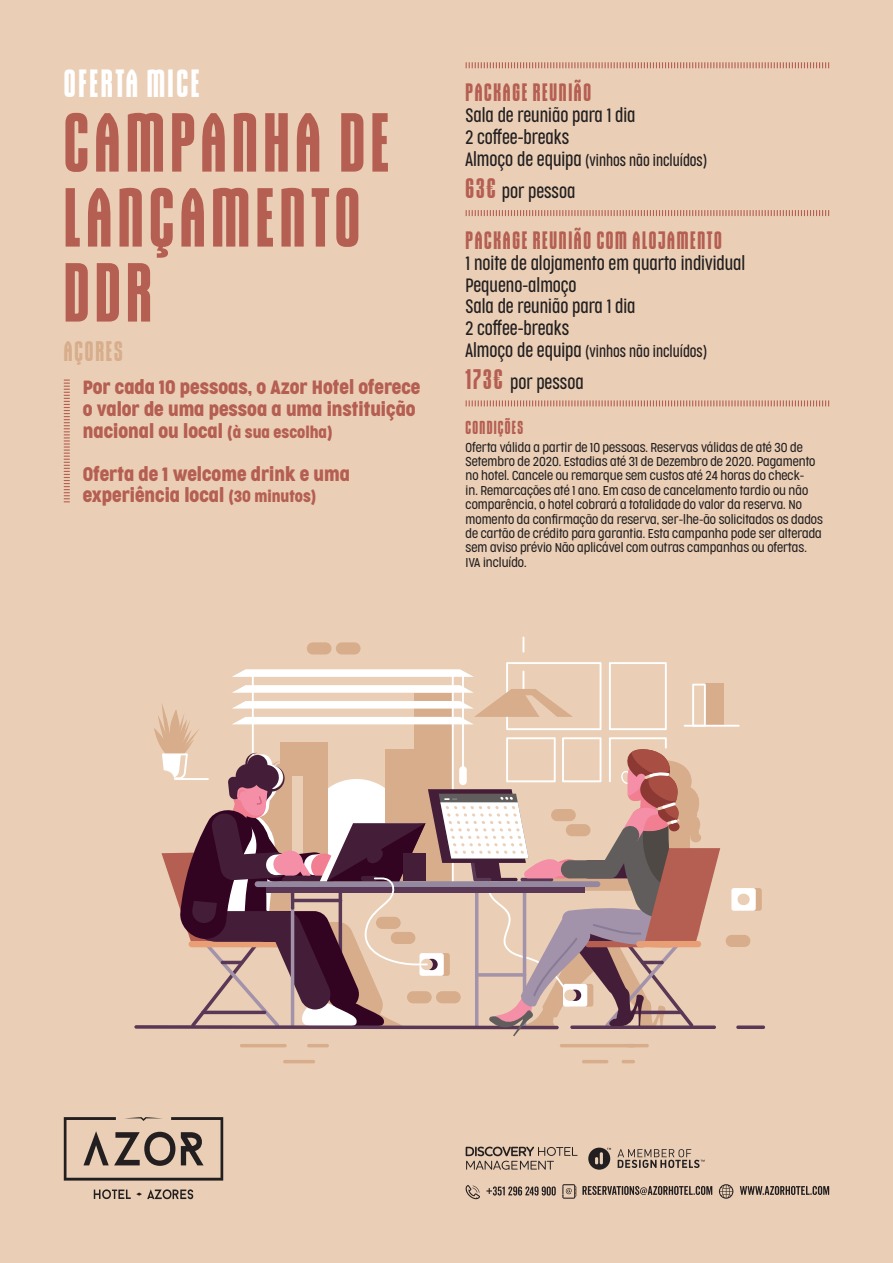
<style>
.page{position:relative;width:893px;height:1263px;background:#eacfb6}
.page>*{position:absolute;margin:0;border:0;box-sizing:border-box;transform-origin:0 0}
.t1{font:700 79.5px/75px "Gothiks Condensed";letter-spacing:.07em;color:#b55e52}
.t2{font:700 37.5px "Gothiks Condensed";letter-spacing:.07em;color:#fff}
.t3{font:700 27px "Gothiks Condensed";letter-spacing:.07em;color:#d7ad8c}
.t4{font:700 24px "Gothiks Condensed";letter-spacing:.07em;color:#b55e52}
.t5{font:18px/21.6px "Cocogoose Condensed";color:#b55e52}
.t6{font:300 18px/21.6px "Cocogoose Compressed";color:#231f20}
.t7{font:700 18px "Gothiks Condensed";letter-spacing:.07em;color:#b55e52}
.t8{font:300 15px "Cocogoose Compressed";color:#231f20}
.t9{font:300 12px/14.4px "Cocogoose Condensed";color:#231f20}
.s1{font-size:15px}
.s2{font-size:18px}
.s3{font-family:"Gothiks Condensed";font-weight:700;font-size:27px;color:#b55e52}
</style>
<div class="page">
<svg style="left:465px;top:1185px;width:15px;height:14px"></svg>
<svg style="left:562px;top:1184px;width:14px;height:15px"></svg>
<svg style="left:719px;top:1184px;width:14px;height:15px"></svg>
<svg style="left:486px;top:1186px;width:70px;height:9px"></svg>
<svg style="left:582px;top:1186px;width:130px;height:9px"></svg>
<svg style="left:740px;top:1186px;width:89px;height:9px"></svg>
<svg style="left:94px;top:1189px;width:99px;height:10px"></svg>
<svg style="left:64px;top:1117px;width:159px;height:63px"></svg>
<svg style="left:588px;top:1147px;width:117px;height:23px"></svg>
<svg style="left:466px;top:1146px;width:112px;height:24px"></svg>
<div style="left:705px;top:684px;width:19px;height:42px;background:#d7ad8c"></div>
<svg style="left:736px;top:1025px;width:29px;height:4px"></svg>
<hr style="left:684px;top:725px;width:55px;height:2px;background:#fff">
<div style="left:336px;top:642px;width:25px;height:12px;background:#d7ad8c;border-radius:6px"></div>
<div style="left:307px;top:642px;width:24px;height:12px;background:#d7ad8c;border-radius:6px"></div>
<div style="left:726px;top:935px;width:24px;height:12px;background:#d7ad8c;border-radius:6px"></div>
<svg style="left:523px;top:637px;width:1px;height:16px"></svg>
<div style="left:737px;top:888px;width:25px;height:23px;background:#d7ad8c;border-radius:3px"></div>
<div style="left:731px;top:888px;width:25px;height:23px;background:#fff;border-radius:3px"></div>
<div style="left:737px;top:894px;width:13px;height:11px;background:#eacfb6;border-radius:6px"></div>
<hr style="left:307px;top:1044px;width:22px;height:3px;background:#d7ad8c;border-radius:2px">
<hr style="left:240px;top:1044px;width:47px;height:3px;background:#d7ad8c;border-radius:2px">
<hr style="left:283px;top:1060px;width:32px;height:3px;background:#d7ad8c;border-radius:2px">
<hr style="left:627px;top:1044px;width:22px;height:3px;background:#d7ad8c;border-radius:2px">
<hr style="left:560px;top:1044px;width:75px;height:3px;background:#d7ad8c;border-radius:2px">
<svg style="left:622px;top:1060px;width:13px;height:3px"></svg>
<hr style="left:582px;top:1060px;width:26px;height:3px;background:#d7ad8c;border-radius:2px">
<svg style="left:134px;top:662px;width:586px;height:374px"></svg>
<svg style="left:466px;top:210px;width:363px;height:6px"></svg>
<svg style="left:466px;top:400px;width:363px;height:6px"></svg>
<svg style="left:466px;top:62px;width:363px;height:6px"></svg>
<svg style="left:64px;top:379px;width:6px;height:123px"></svg>
<h2 class="t2" style="left:64px;top:61px;width:137px">OFERTA MICE</h2>
<h1 class="t1" style="left:64px;top:104px;width:327px">CAMPANHA DE<br>LANÇAMENTO<br>DDR</h1>
<h3 class="t3" style="left:64px;top:335px;width:60px">AÇORES</h3>
<h3 class="t5" style="left:83px;top:377px;width:339px">Por cada 10 pessoas, o Azor Hotel oferece o valor de uma pessoa a uma instituição nacional ou local <span class="s1">(à sua escolha)</span></h3>
<h3 class="t5" style="left:83px;top:463px;width:269px">Oferta de 1 welcome drink e uma experiência local <span class="s1">(30 minutos)</span></h3>
<h3 class="t4" style="left:466px;top:78px;width:127px">PACKAGE REUNIÃO</h3>
<h3 class="t6" style="left:466px;top:105px;width:171px">Sala de reunião para 1 dia<br>2 coffee-breaks</h3>
<p class="t8" style="left:466px;top:150px;width:243px"><span class="s2">Almoço de equipa</span> (vinhos não incluídos)</p>
<h3 class="t6" style="left:466px;top:180px;width:111px"><span class="s3">63€</span> por pessoa</h3>
<h3 class="t4" style="left:466px;top:226px;width:258px">PACKAGE REUNIÃO COM ALOJAMENTO</h3>
<h3 class="t6" style="left:466px;top:252px;width:281px">1 noite de alojamento em quarto individual<br>Pequeno-almoço<br>Sala de reunião para 1 dia<br>2 coffee-breaks</h3>
<p class="t8" style="left:466px;top:341px;width:243px"><span class="s2">Almoço de equipa</span> (vinhos não incluídos)</p>
<h3 class="t6" style="left:466px;top:371px;width:120px"><span class="s3">173€</span> por pessoa</h3>
<h3 class="t7" style="left:466px;top:417px;width:59px">CONDIÇÕES</h3>
<p class="t9" style="left:466px;top:440px;width:359px">Oferta válida a partir de 10 pessoas. Reservas válidas de até 30 de Setembro de 2020. Estadias até 31 de Dezembro de 2020. Pagamento no hotel. Cancele ou remarque sem custos até 24 horas do check-<br>in. Remarcações até 1 ano. Em caso de cancelamento tardio ou não comparência, o hotel cobrará a totalidade do valor da reserva. No momento da confirmação da reserva, ser-lhe-ão solicitados os dados de cartão de crédito para garantia. Esta campanha pode ser alterada sem aviso prévio Não aplicável com outras campanhas ou ofertas.<br>IVA incluído.</p>
</div>
